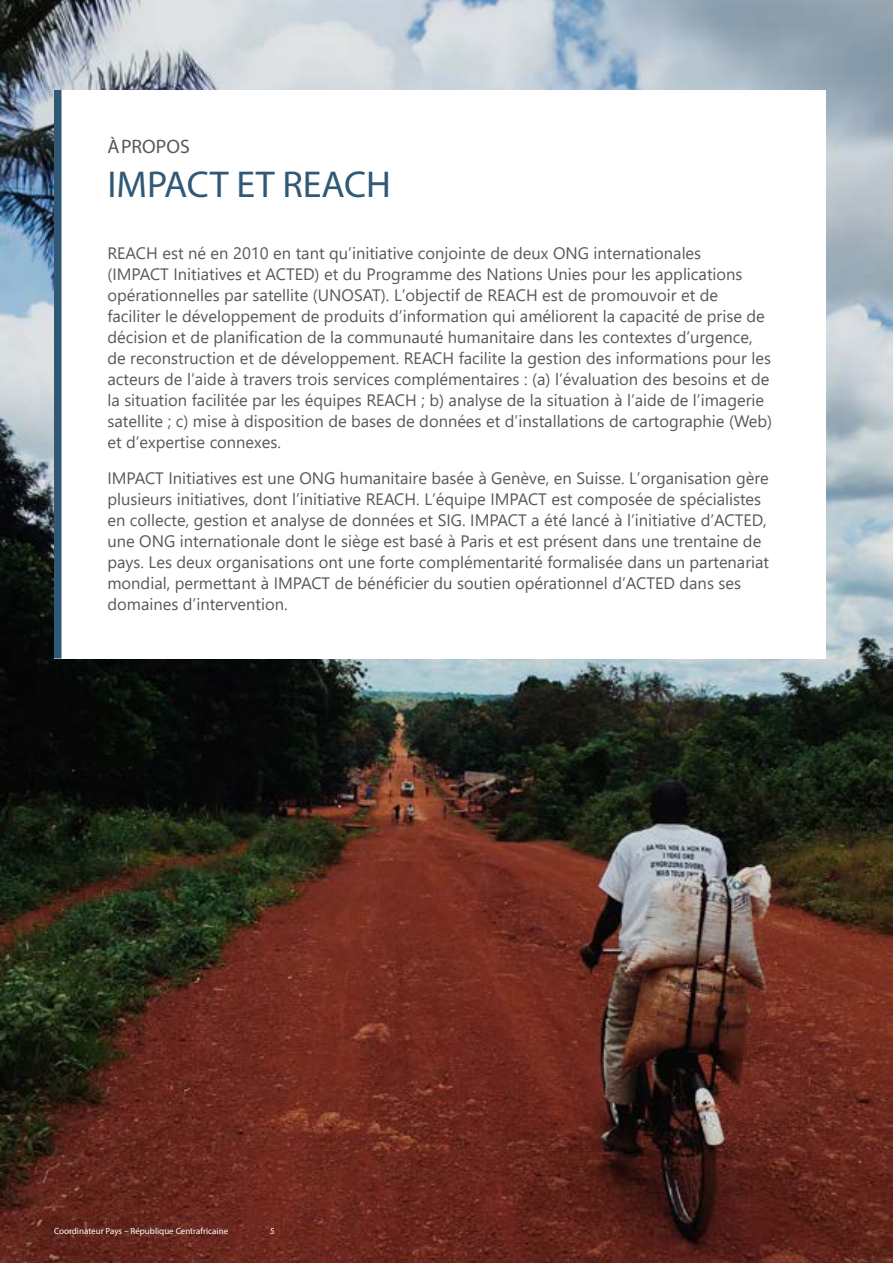
<style>
.page{position:relative;width:893px;height:1263px;background:#fff}
.page>*{position:absolute;margin:0;border:0;box-sizing:border-box;transform-origin:0 0}
.t1{font:37.5px "Myriad Pro";color:#315975}
.t2{font:19.5px "Myriad Pro";color:#58585a}
.t3{font:16.5px/21px "Segoe UI";color:#58585a}
.t4{font:9px "Myriad Pro";color:#fff}
</style>
<div class="page">
<img style="left:0;top:0;width:893px;height:1263px">
<div style="left:54px;top:90px;width:771px;height:568px;background:#fff"></div>
<div style="left:54px;top:90px;width:8px;height:568px;background:#315975"></div>
<p class="t2" style="left:107px;top:135px;width:84px">À PROPOS</p>
<h1 class="t1" style="left:107px;top:162px;width:285px">IMPACT ET REACH</h1>
<p class="t3" style="left:107px;top:241px;width:666px">REACH est né en 2010 en tant qu’initiative conjointe de deux ONG internationales<br>(IMPACT Initiatives et ACTED) et du Programme des Nations Unies pour les applications opérationnelles par satellite (UNOSAT). L’objectif de REACH est de promouvoir et de faciliter le développement de produits d’information qui améliorent la capacité de prise de décision et de planification de la communauté humanitaire dans les contextes d’urgence, de reconstruction et de développement. REACH facilite la gestion des informations pour les acteurs de l’aide à travers trois services complémentaires : (a) l’évaluation des besoins et de la situation facilitée par les équipes REACH ; b) analyse de la situation à l’aide de l’imagerie satellite ; c) mise à disposition de bases de données et d’installations de cartographie (Web) et d’expertise connexes.</p>
<p class="t3" style="left:107px;top:466px;width:663px">IMPACT Initiatives est une ONG humanitaire basée à Genève, en Suisse. L’organisation gère plusieurs initiatives, dont l’initiative REACH. L’équipe IMPACT est composée de spécialistes en collecte, gestion et analyse de données et SIG. IMPACT a été lancé à l’initiative d’ACTED, une ONG internationale dont le siège est basé à Paris et est présent dans une trentaine de pays. Les deux organisations ont une forte complémentarité formalisée dans un partenariat mondial, permettant à IMPACT de bénéficier du soutien opérationnel d’ACTED dans ses domaines d’intervention.</p>
<p class="t4" style="left:54px;top:1225px;width:176px">Coordinateur Pays – République Centrafricaine</p>
<p class="t4" style="left:270px;top:1225px;width:6px">5</p>
</div>
